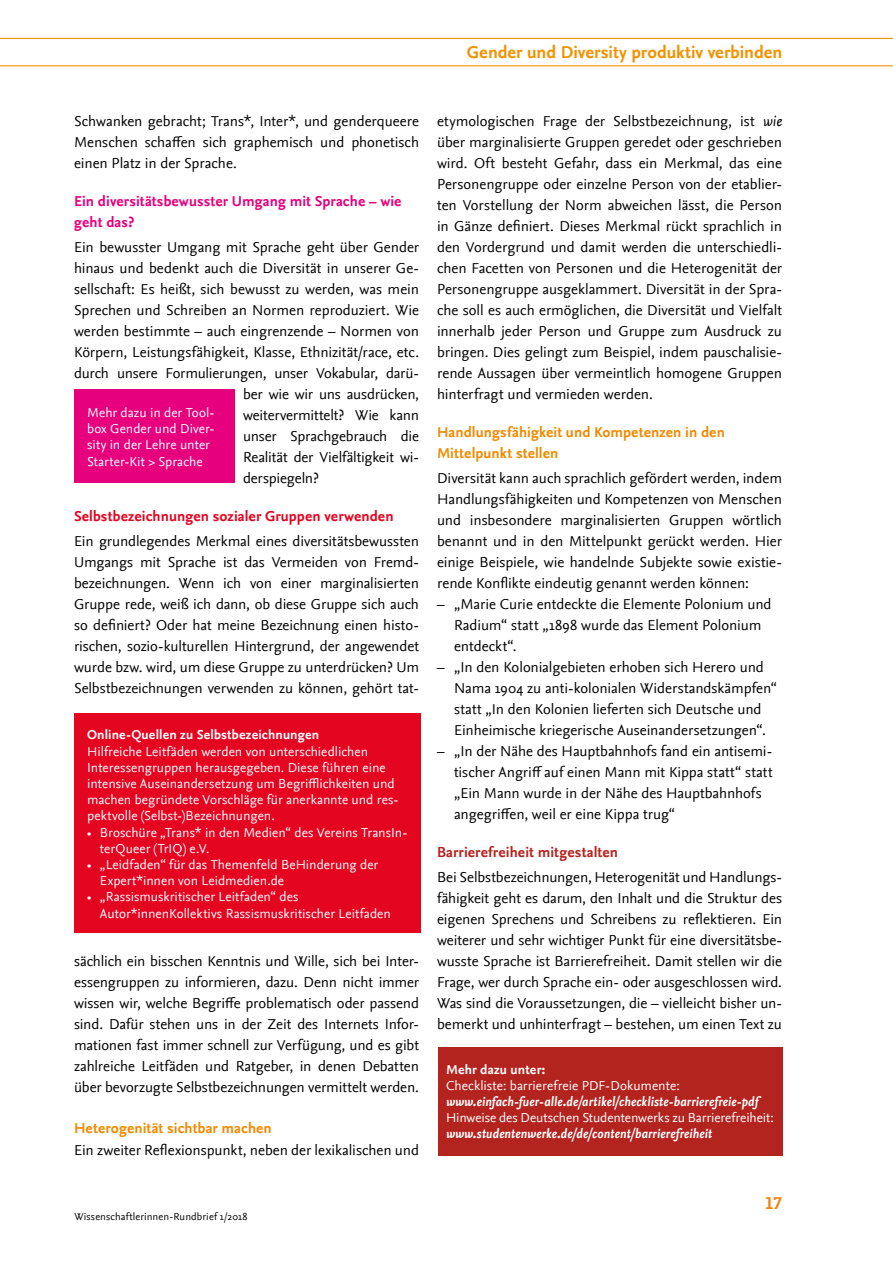
<style>
.page{position:relative;width:893px;height:1263px;background:#fff}
.page>*{position:absolute;margin:0;border:0;box-sizing:border-box;transform-origin:0 0}
.t1{font:700 18px "Nexus Sans";color:#f39200}
.t2{font:700 18px "Nexus Sans TF";color:#f08412}
.t3{font:15px/21px "Nexus Sans";color:#000;text-align:justify}
.t4{font:700 15px/21px "Nexus Sans";letter-spacing:.005em;color:#f18a04}
.t5{font:700 15px/21px "Nexus Sans";letter-spacing:.005em;color:#e6007d}
.t6{font:700 15px "Nexus Sans";letter-spacing:.005em;color:#e40521}
.t7{font:700 15px "Nexus Sans";letter-spacing:.01em;color:#b3241f}
.t8{font:13.5px/16.2px "Nexus Sans";letter-spacing:.005em;color:#fff}
.t9{font:italic 700 13.5px "Nexus Sans";letter-spacing:.005em;color:#fff}
.t10{font:700 13.5px "Nexus Sans";letter-spacing:.01em;color:#fff}
.t11{font:10.5px "Nexus Sans";letter-spacing:.01em;color:#000}
.s1{font-family:"Nexus Sans TF";font-style:italic}
</style>
<div class="page">
<hr style="left:0;top:65px;width:893px;height:1px;background:#f39200">
<hr style="left:0;top:38px;width:893px;height:1px;background:#f39200">
<div style="left:74px;top:389px;width:161px;height:94px;background:#e6007d"></div>
<div style="left:74px;top:713px;width:347px;height:220px;background:#e40521"></div>
<div style="left:438px;top:1047px;width:344px;height:108px;background:#b3241f"></div>
<p class="t1" style="left:467px;top:42px;width:317px">Gender und Diversity produktiv verbinden</p>
<p class="t3" style="left:74px;top:111px;width:346px">Schwanken gebracht; Trans*, Inter*, und genderqueere Menschen schaffen sich graphemisch und phonetisch einen Platz in der Sprache.</p>
<p class="t5" style="left:74px;top:191px;width:329px">Ein diversitätsbewusster Umgang mit Sprache – wie geht das?</p>
<p class="t3" style="left:74px;top:237px;width:347px">Ein bewusster Umgang mit Sprache geht über Gender</p>
<p class="t3" style="left:74px;top:258px;width:346px">hinaus und bedenkt auch die Diversität in unserer Ge-</p>
<p class="t3" style="left:74px;top:279px;width:346px">sellschaft: Es heißt, sich bewusst zu werden, was mein</p>
<p class="t3" style="left:74px;top:300px;width:346px">Sprechen und Schreiben an Normen reproduziert. Wie</p>
<p class="t3" style="left:74px;top:321px;width:346px">werden bestimmte – auch eingrenzende – Normen von</p>
<p class="t3" style="left:74px;top:342px;width:346px">Körpern, Leistungsfähigkeit, Klasse, Ethnizität/race, etc.</p>
<p class="t3" style="left:74px;top:363px;width:346px">durch unsere Formulierungen, unser Vokabular, darü-</p>
<p class="t3" style="left:243px;top:384px;width:177px">ber wie wir uns ausdrücken,</p>
<p class="t3" style="left:243px;top:405px;width:177px">weitervermittelt? Wie kann</p>
<p class="t3" style="left:243px;top:426px;width:177px">unser Sprachgebrauch die</p>
<p class="t3" style="left:243px;top:447px;width:177px">Realität der Vielfältigkeit wi-</p>
<p class="t3" style="left:243px;top:468px;width:77px">derspiegeln?</p>
<p class="t6" style="left:74px;top:508px;width:321px">Selbstbezeichnungen sozialer Gruppen verwenden</p>
<p class="t3" style="left:74px;top:531px;width:346px">Ein grundlegendes Merkmal eines diversitätsbewussten Umgangs mit Sprache ist das Vermeiden von Fremd&shy;bezeichnungen. Wenn ich von einer marginalisierten Gruppe rede, weiß ich dann, ob diese Gruppe sich auch so definiert? Oder hat meine Bezeichnung einen histo&shy;rischen, sozio-kulturellen Hintergrund, der angewendet wurde bzw. wird, um diese Gruppe zu unterdrücken? Um Selbstbezeichnungen verwenden zu können, gehört tat-</p>
<p class="t8" style="left:87px;top:404px;width:129px">Mehr dazu in der Tool&shy;box Gender und Diver&shy;sity in der Lehre unter<br>Starter-Kit &gt; Sprache</p>
<p class="t10" style="left:87px;top:727px;width:234px">Online-Quellen zu Selbstbezeichnungen</p>
<p class="t8" style="left:87px;top:743px;width:313px">Hilfreiche Leitfäden werden von unterschiedlichen Interessengruppen herausgegeben. Diese führen eine intensive Auseinandersetzung um Begrifflichkeiten und machen begründete Vorschläge für anerkannte und res&shy;pektvolle (Selbst-)Bezeichnungen.</p>
<p class="t8" style="left:100px;top:824px;width:309px;text-indent:-13px">• Broschüre „Trans* in den Medien“ des Vereins TransIn&shy;terQueer (TrIQ) e.V.</p>
<p class="t8" style="left:100px;top:856px;width:280px;text-indent:-13px">• „Leidfaden“ für das Themenfeld BeHinderung der<br>Expert*innen von Leidmedien.de</p>
<p class="t8" style="left:100px;top:889px;width:293px;text-indent:-13px">• „Rassismuskritischer Leitfaden“ des<br>Autor*innenKollektivs Rassismuskritischer Leitfaden</p>
<p class="t3" style="left:74px;top:951px;width:346px">sächlich ein bisschen Kenntnis und Wille, sich bei Inter&shy;essengruppen zu informieren, dazu. Denn nicht immer wissen wir, welche Begriffe problematisch oder passend sind. Dafür stehen uns in der Zeit des Internets Infor&shy;mationen fast immer schnell zur Verfügung, und es gibt zahlreiche Leitfäden und Ratgeber, in denen Debatten über bevorzugte Selbstbezeichnungen vermittelt werden.</p>
<p class="t4" style="left:74px;top:1117px;width:199px">Heterogenität sichtbar machen</p>
<p class="t3" style="left:74px;top:1140px;width:346px">Ein zweiter Reflexionspunkt, neben der lexikalischen und</p>
<p class="t11" style="left:74px;top:1211px;width:175px">Wissenschaftlerinnen-Rundbrief 1/2018</p>
<p class="t3" style="left:437px;top:111px;width:347px">etymologischen Frage der Selbstbezeichnung, ist <span class="s1">wie </span>über marginalisierte Gruppen geredet oder geschrieben wird. Oft besteht Gefahr, dass ein Merkmal, das eine Personengruppe oder einzelne Person von der etablier&shy;ten Vorstellung der Norm abweichen lässt, die Person in Gänze definiert. Dieses Merkmal rückt sprachlich in den Vordergrund und damit werden die unterschiedli&shy;chen Facetten von Personen und die Heterogenität der Personengruppe ausgeklammert. Diversität in der Spra&shy;che soll es auch ermöglichen, die Diversität und Vielfalt innerhalb jeder Person und Gruppe zum Ausdruck zu bringen. Dies gelingt zum Beispiel, indem pauschalisie&shy;rende Aussagen über vermeintlich homogene Gruppen hinterfragt und vermieden werden.</p>
<p class="t4" style="left:437px;top:422px;width:289px">Handlungsfähigkeit und Kompetenzen in den<br>Mittelpunkt stellen</p>
<p class="t3" style="left:437px;top:468px;width:346px">Diversität kann auch sprachlich gefördert werden, indem Handlungsfähigkeiten und Kompetenzen von Menschen und insbesondere marginalisierten Gruppen wörtlich benannt und in den Mittelpunkt gerückt werden. Hier einige Beispiele, wie handelnde Subjekte sowie existie&shy;rende Konflikte eindeutig genannt werden können:</p>
<p class="t3" style="left:454px;top:594px;width:319px;text-align:left;text-indent:-17px">– „Marie Curie entdeckte die Elemente Polonium und<br>Radium“ statt „1898 wurde das Element Polonium entdeckt“.</p>
<p class="t3" style="left:454px;top:657px;width:324px;text-align:left;text-indent:-17px">– „In den Kolonialgebieten erhoben sich Herero und Nama 1904 zu anti-kolonialen Widerstandskämpfen“ statt „In den Kolonien lieferten sich Deutsche und Einheimische kriegerische Auseinandersetzungen“.</p>
<p class="t3" style="left:454px;top:741px;width:320px;text-align:left;text-indent:-17px">– „In der Nähe des Hauptbahnhofs fand ein antisemi&shy;tischer Angriff auf einen Mann mit Kippa statt“ statt „Ein Mann wurde in der Nähe des Hauptbahnhofs angegriffen, weil er eine Kippa trug“</p>
<p class="t7" style="left:437px;top:844px;width:183px">Barrierefreiheit mitgestalten</p>
<p class="t3" style="left:437px;top:867px;width:347px">Bei Selbstbezeichnungen, Heterogenität und Handlungs&shy;fähigkeit geht es darum, den Inhalt und die Struktur des eigenen Sprechens und Schreibens zu reflektieren. Ein weiterer und sehr wichtiger Punkt für eine diversitätsbe&shy;wusste Sprache ist Barrierefreiheit. Damit stellen wir die Frage, wer durch Sprache ein- oder ausgeschlossen wird.<br>Was sind die Voraussetzungen, die – vielleicht bisher un&shy;bemerkt und unhinterfragt – bestehen, um einen Text zu</p>
<p class="t10" style="left:446px;top:1061px;width:101px">Mehr dazu unter:</p>
<p class="t8" style="left:446px;top:1077px;width:235px">Checkliste: barrierefreie PDF-Dokumente:</p>
<p class="t9" style="left:446px;top:1094px;width:314px">www.einfach-fuer-alle.de/artikel/checkliste-barrierefreie-pdf</p>
<p class="t8" style="left:446px;top:1110px;width:329px">Hinweise des Deutschen Studentenwerks zu Barrierefreiheit:</p>
<p class="t9" style="left:446px;top:1126px;width:267px">www.studentenwerke.de/de/content/barrierefreiheit</p>
<p class="t2" style="left:765px;top:1193px;width:19px">17</p>
</div>
